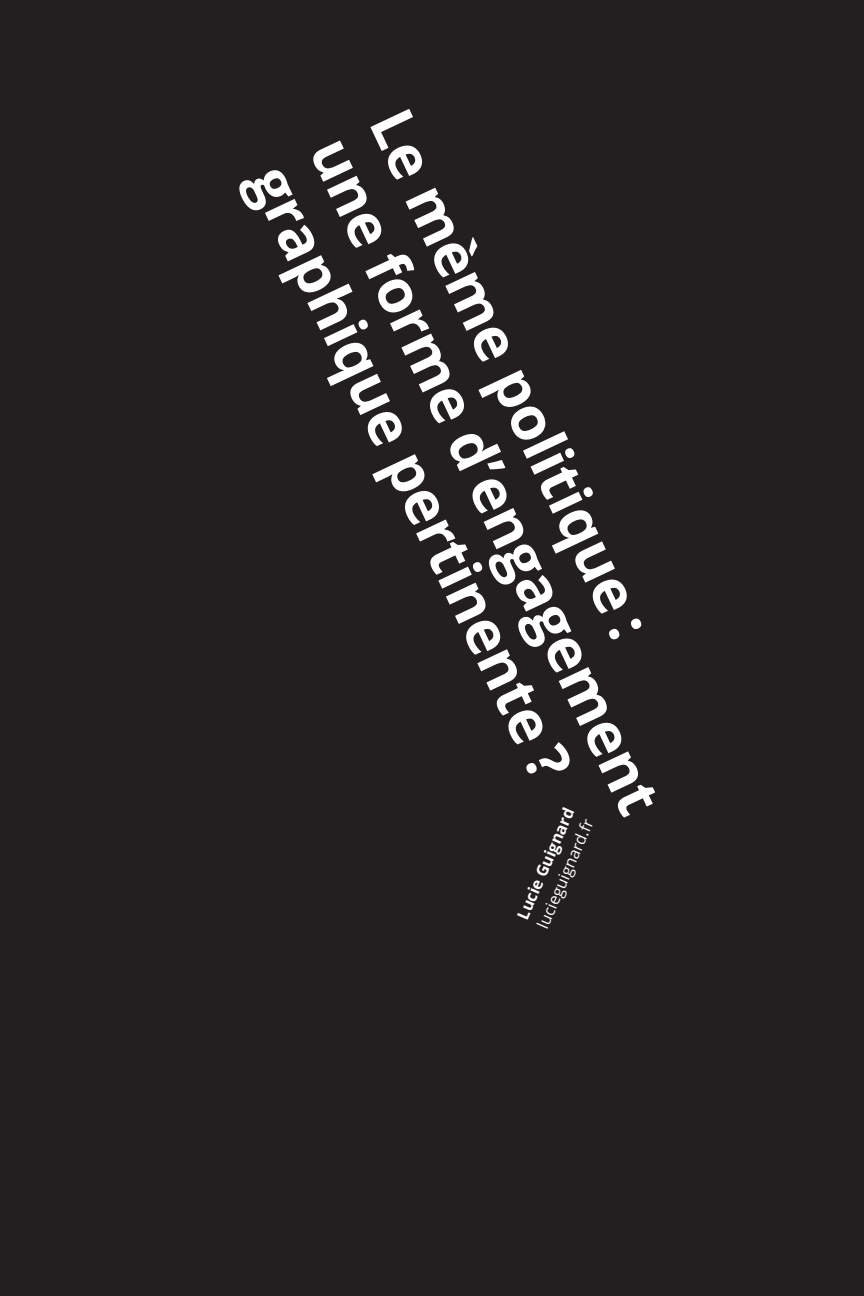
<style>
.page{position:relative;width:864px;height:1296px;background:#231f20}
.page>*{position:absolute;margin:0;border:0;box-sizing:border-box;transform-origin:0 0}
.Titre{font:700 60px/66px "Open Sans";color:#fff}
.Signature{font:16px "Open Sans";color:#fff}
.Signature-2{font:700 16px "Open Sans";color:#fff}
</style>
<div class="page">
<p class="Titre" style="left:420px;top:98px;width:742px;rotate:65deg">Le mème politique :<br>une forme d’engagement graphique pertinente ?</p>
<p class="Signature-2" style="left:512px;top:914px;width:121px;rotate:-67deg">Lucie Guignard</p>
<p class="Signature" style="left:532px;top:923px;width:119px;rotate:-67deg">lucieguignard.fr</p>
</div>
